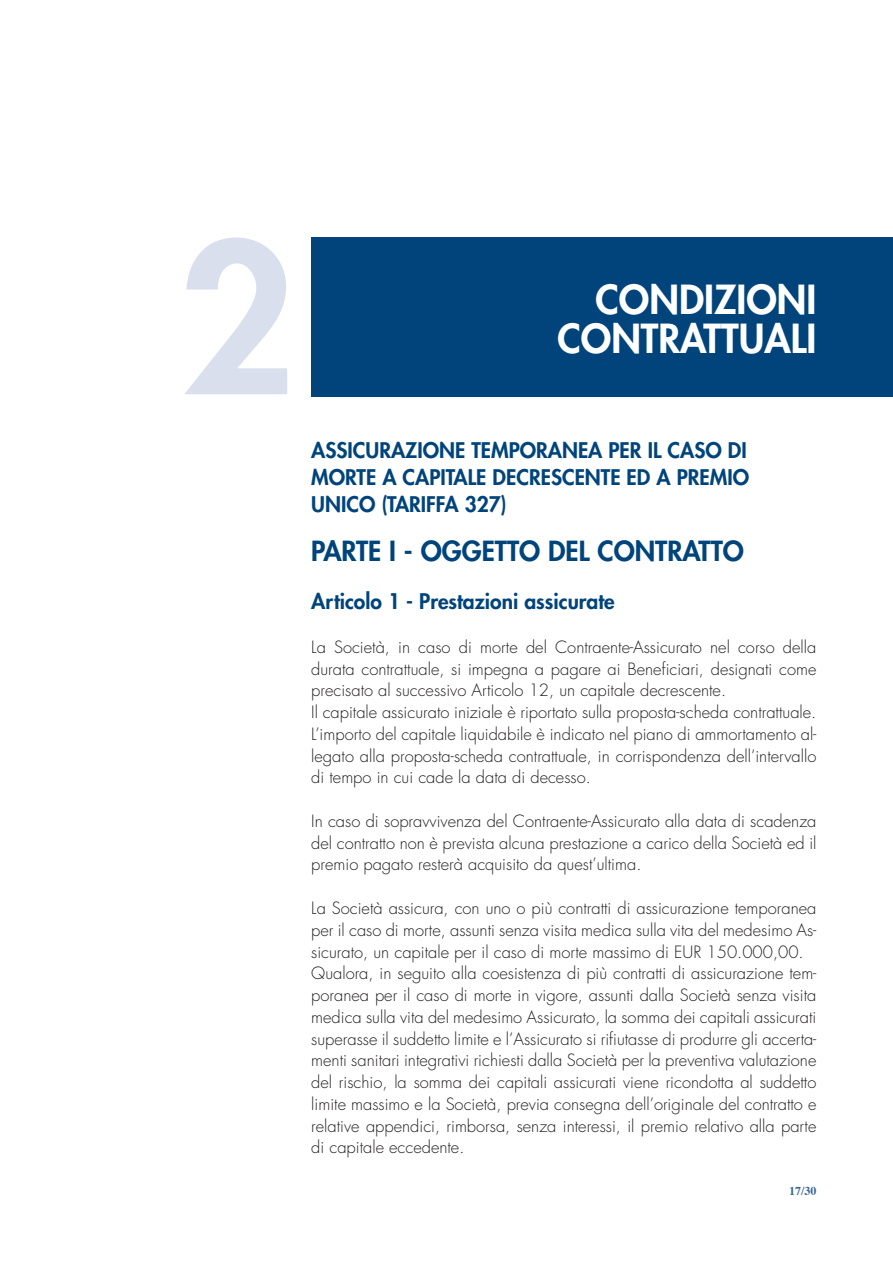
<style>
.page{position:relative;width:893px;height:1263px;background:#fff}
.page>*{position:absolute;margin:0;border:0;box-sizing:border-box;transform-origin:0 0}
.t1{font:800 202.5px "Futura";color:#d9dfec}
.t2{font:800 39px "Futura";color:#fff}
.t3{font:800 27px "Futura";color:#00447b}
.t4{font:800 21px/27px "Futura";color:#00447b;text-align:justify}
.t5{font:300 16.5px/21.8px "Futura";color:#231f20}
.t6{font:700 12px "Times";color:#3b699b}
</style>
<div class="page">
<div style="left:311px;top:237px;width:582px;height:159px;background:#00447b"></div>
<h1 class="t1" style="left:179px;top:184px;width:119px">2</h1>
<h2 class="t2" style="left:595px;top:273px;width:222px">CONDIZIONI</h2>
<h2 class="t2" style="left:557px;top:312px;width:260px">CONTRATTUALI</h2>
<p class="t4" style="left:311px;top:436px;width:439px">ASSICURAZIONE TEMPORANEA PER IL CASO DI MORTE A CAPITALE DECRESCENTE ED A PREMIO UNICO (TARIFFA 327)</p>
<h3 class="t3" style="left:311px;top:533px;width:434px">PARTE I - OGGETTO DEL CONTRATTO</h3>
<p class="t4" style="left:311px;top:588px;width:305px">Articolo 1 - Prestazioni assicurate</p>
<p class="t5" style="left:311px;top:636px;width:507px">La Società, in caso di morte del Contraente-Assicurato nel corso della durata contrattuale, si impegna a pagare ai Beneficiari, designati come precisato al successivo Articolo 12, un capitale decrescente.<br>Il capitale assicurato iniziale è riportato sulla proposta-scheda contrattuale.<br>L’importo del capitale liquidabile è indicato nel piano di ammortamento al&shy;legato alla proposta-scheda contrattuale, in corrispondenza dell’intervallo di tempo in cui cade la data di decesso.</p>
<p class="t5" style="left:311px;top:810px;width:507px;text-align:justify">In caso di sopravvivenza del Contraente-Assicurato alla data di scadenza del contratto non è prevista alcuna prestazione a carico della Società ed il premio pagato resterà acquisito da quest’ultima.</p>
<p class="t5" style="left:311px;top:897px;width:507px">La Società assicura, con uno o più contratti di assicurazione temporanea per il caso di morte, assunti senza visita medica sulla vita del medesimo As&shy;sicurato, un capitale per il caso di morte massimo di EUR 150.000,00.<br>Qualora, in seguito alla coesistenza di più contratti di assicurazione tem&shy;poranea per il caso di morte in vigore, assunti dalla Società senza visita medica sulla vita del medesimo Assicurato, la somma dei capitali assicurati superasse il suddetto limite e l’Assicurato si rifiutasse di produrre gli accerta&shy;menti sanitari integrativi richiesti dalla Società per la preventiva valutazione del rischio, la somma dei capitali assicurati viene ricondotta al suddetto limite massimo e la Società, previa consegna dell’originale del contratto e relative appendici, rimborsa, senza interessi, il premio relativo alla parte di capitale eccedente.</p>
<p class="t6" style="left:789px;top:1183px;width:29px">17/30</p>
</div>
